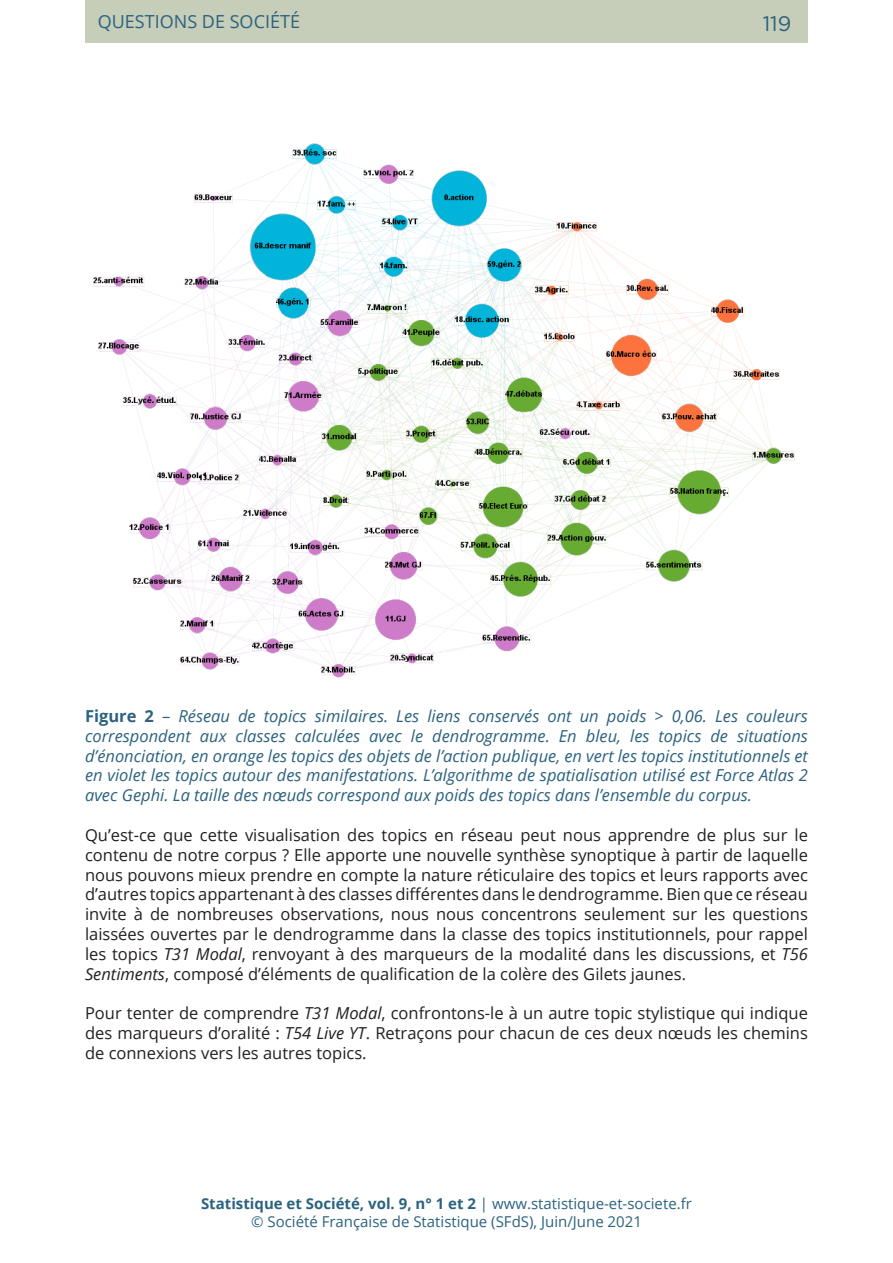
<style>
.page{position:relative;width:893px;height:1263px;background:#fff}
.page>*{position:absolute;margin:0;border:0;box-sizing:border-box;transform-origin:0 0}
.t1{font:21px "Gotham";color:#2b627f}
.Title_14_green{font:18px "Open Sans";color:#2b627f}
.Paragraph_Body{font:16.5px/19.8px "Open Sans";color:#231f20;text-align:justify}
.Paragraph_Body-2{font:italic 16.5px/19.8px "Open Sans";color:#2b627f;text-align:justify}
.t2{font:15px/18px "Open Sans";color:#2b627f;text-align:center}
.s1{font-weight:700;font-style:normal}
.s2{font-style:normal}
.s3{font-style:italic}
.s4{font-weight:700}
</style>
<div class="page">
<div style="left:85px;top:0;width:723px;height:43px;background:#c6cdb8"></div>
<img style="left:93px;top:143px;width:702px;height:535px">
<p class="Title_14_green" style="left:98px;top:10px;width:204px">QUESTIONS DE SOCIÉTÉ</p>
<p class="t1" style="left:763px;top:11px;width:30px">119</p>
<p class="Paragraph_Body-2" style="left:85px;top:706px;width:724px"><span class="s1">Figure 2</span> <span class="s2">–</span> Réseau de topics similaires. Les liens conservés ont un poids &gt; 0,06. Les couleurs correspondent aux classes calculées avec le dendrogramme. En bleu, les topics de situations d’énonciation, en orange les topics des objets de l’action publique, en vert les topics institutionnels et en violet les topics autour des manifestations. L’algorithme de spatialisation utilisé est Force Atlas 2 avec Gephi. La taille des nœuds correspond aux poids des topics dans l’ensemble du corpus.</p>
<p class="Paragraph_Body" style="left:85px;top:824px;width:724px">Qu’est-ce que cette visualisation des topics en réseau peut nous apprendre de plus sur le contenu de notre corpus ? Elle apporte une nouvelle synthèse synoptique à partir de laquelle nous pouvons mieux prendre en compte la nature réticulaire des topics et leurs rapports avec d’autres topics appartenant à des classes différentes dans le dendrogramme. Bien que ce réseau invite à de nombreuses observations, nous nous concentrons seulement sur les questions laissées ouvertes par le dendrogramme dans la classe des topics institutionnels, pour rappel les topics <span class="s3">T31 Modal</span>, renvoyant à des marqueurs de la modalité dans les discussions, et <span class="s3">T56<br>Sentiments</span>, composé d’éléments de qualification de la colère des Gilets jaunes.</p>
<p class="Paragraph_Body" style="left:85px;top:1003px;width:724px">Pour tenter de comprendre <span class="s3">T31 Modal</span>, confrontons-le à un autre topic stylistique qui indique des marqueurs d’oralité : <span class="s3">T54 Live YT</span>. Retraçons pour chacun de ces deux nœuds les chemins de connexions vers les autres topics.</p>
<p class="t2" style="left:201px;top:1194px;width:492px"><span class="s4">Statistique et Société, vol. 9, n° 1 et 2</span> | www.statistique-et-societe.fr © Société Française de Statistique (SFdS), Juin/June 2021</p>
</div>
